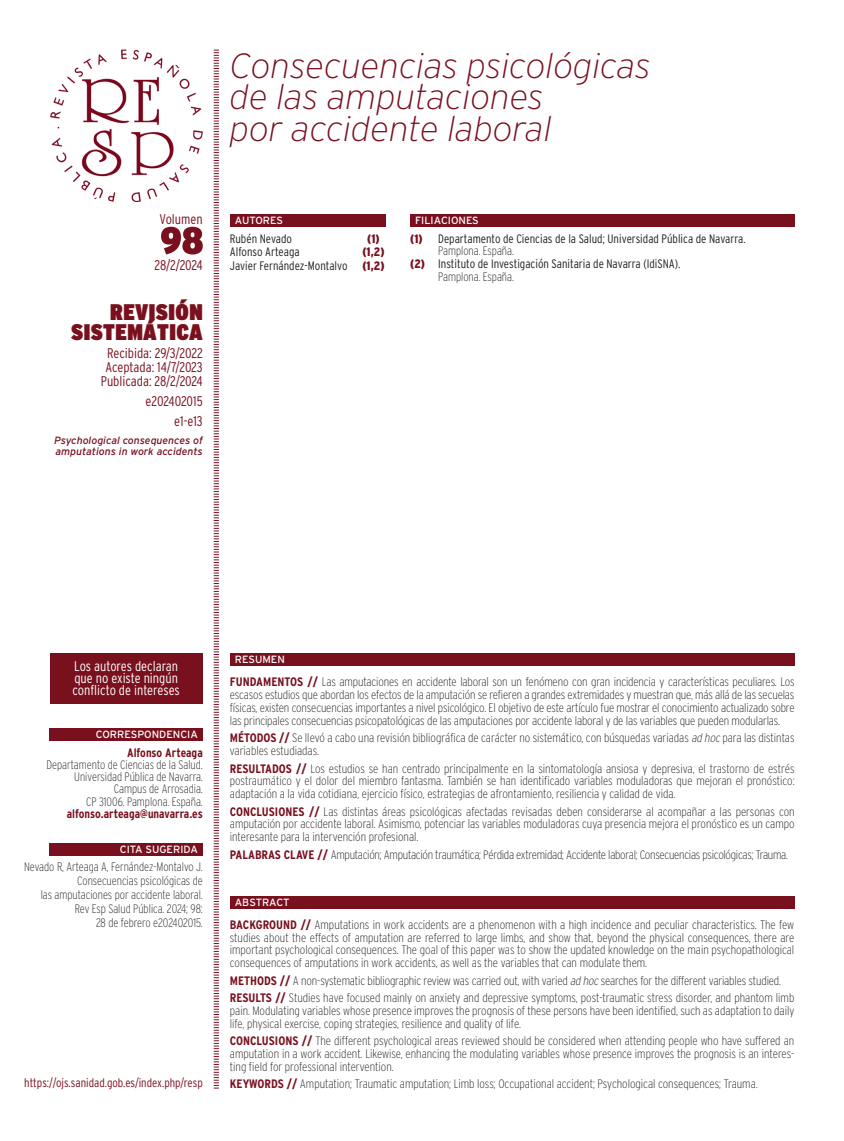
<style>
.page{position:relative;width:844px;height:1141px;background:#fff}
.page>*{position:absolute;margin:0;border:0;box-sizing:border-box;transform-origin:0 0}
.t1{font:italic 200 35px/31.5px "Interstate";color:#79101e}
.t2{font:900 22.57px/19.2px "Interstate Condensed";letter-spacing:.02em;color:#79101e;text-align:right}
.t3{font:300 14px/14px "Interstate Condensed";color:#79101e;text-align:center}
.t4{font:300 14px/12.2px "Interstate Condensed";color:#fff}
.t5{font:200 12.25px/12.8px "Interstate Condensed";color:#231f20;text-align:justify;scale:1.05 1}
.t6{font:200 12.25px/14px "Interstate Condensed";color:#231f20;text-align:right}
.t7{font:300 12.25px/12.2px "Interstate Condensed";color:#231f20}
.t8{font:200 12.25px "Interstate Condensed";letter-spacing:-.02em;color:#231f20;scale:1.05 1}
.t9{font:700 12.25px "Interstate Condensed";color:#79101e}
.t10{font:300 12.25px "Interstate Condensed";color:#79101e}
.t11{font:900 12.25px "Interstate Condensed";color:#79101e}
.t12{font:10.5px "Interstate";color:#fff}
.t13{font:italic 10.5px/10.5px "Interstate";color:#79101e}
.s1{font-weight:900;color:#79101e}
.s2{font-weight:200}
.s3{font-weight:700;color:#79101e}
.s4{font-style:italic}
</style>
<div class="page">
<div style="left:230px;top:653px;width:564px;height:12px;background:#79101e"></div>
<div style="left:230px;top:896px;width:564px;height:12px;background:#79101e"></div>
<div style="left:50px;top:728px;width:153px;height:13px;background:#79101e"></div>
<div style="left:50px;top:843px;width:153px;height:12px;background:#79101e"></div>
<div style="left:230px;top:214px;width:155px;height:13px;background:#79101e"></div>
<div style="left:410px;top:214px;width:384px;height:13px;background:#79101e"></div>
<div style="left:50px;top:653px;width:153px;height:50px;background:#79101e"></div>
<svg style="left:161px;top:227px;width:42px;height:28px"></svg>
<img style="left:50px;top:50px;width:153px;height:152px">
<svg style="left:213px;top:49px;width:6px;height:1040px"></svg>
<p class="t3" style="left:160px;top:212px;width:45px">Volumen</p>
<p class="t3" style="left:154px;top:257px;width:50px">28/2/2024</p>
<h2 class="t2" style="left:71px;top:303px;width:133px">REVISIÓN<br>SISTEMÁTICA</h2>
<p class="t3" style="left:101px;top:346px;width:103px">Recibida: 29/3/2022<br>Aceptada: 14/7/2023<br>Publicada: 28/2/2024</p>
<p class="t3" style="left:146px;top:391px;width:59px;line-height:19.9px;text-align:right">e202402015 e1-e13</p>
<p class="t13" style="left:54px;top:435px;width:150px">Psychological consequences of amputations in work accidents</p>
<h1 class="t1" style="left:230px;top:50px;width:422px">Consecuencias psicológicas de las amputaciones<br>por accidente laboral</h1>
<p class="t12" style="left:235px;top:215px;width:50px">AUTORES</p>
<p class="t7" style="left:230px;top:232px;width:64px">Rubén Nevado</p>
<p class="t11" style="left:367px;top:232px;width:14px">(1)</p>
<p class="t7" style="left:230px;top:246px;width:71px">Alfonso Arteaga</p>
<p class="t7" style="left:230px;top:245px;width:156px;line-height:13.5px;text-align:right"><span class="s1">(1,2)<br></span>Javier Fernández-Montalvo <span class="s1">(1,2)</span></p>
<p class="t12" style="left:415px;top:215px;width:65px">FILIACIONES</p>
<p class="t7" style="left:438px;top:232px;width:309px;text-indent:-28px"><span class="s1">(1)</span> Departamento de Ciencias de la Salud; Universidad Pública de Navarra.<br><span class="s2">Pamplona. España.</span></p>
<p class="t7" style="left:438px;top:258px;width:243px;text-indent:-28px"><span class="s1">(2)</span> Instituto de Investigación Sanitaria de Navarra (IdiSNA).<br><span class="s2">Pamplona. España.</span></p>
<p class="t4" style="left:73px;top:660px;width:109px">Los autores declaran que no existe ningún conflicto de intereses</p>
<p class="t12" style="left:96px;top:729px;width:103px">CORRESPONDENCIA</p>
<p class="t9" style="left:127px;top:746px;width:77px">Alfonso Arteaga</p>
<p class="t6" style="left:47px;top:758px;width:158px;line-height:12.2px">Departamento de Ciencias de la Salud.<br>Universidad Pública de Navarra.<br>Campus de Arrosadia.<br>CP 31006. Pamplona. España.</p>
<p class="t9" style="left:67px;top:807px;width:137px">alfonso.arteaga@unavarra.es</p>
<p class="t12" style="left:120px;top:843px;width:79px">CITA SUGERIDA</p>
<p class="t6" style="left:24px;top:860px;width:180px">Nevado R, Arteaga A, Fernández-Montalvo J.<br>Consecuencias psicológicas de<br>las amputaciones por accidente laboral.<br>Rev Esp Salud Pública. 2024; 98:<br>28 de febrero e202402015.</p>
<p class="t10" style="left:24px;top:1075px;width:180px">https://ojs.sanidad.gob.es/index.php/resp</p>
<p class="t12" style="left:235px;top:653px;width:51px">RESUMEN</p>
<p class="t5" style="left:230px;top:676px;width:539px"><span class="s3">FUNDAMENTOS //</span> Las amputaciones en accidente laboral son un fenómeno con gran incidencia y características peculiares. Los escasos estudios que abordan los efectos de la amputación se refieren a grandes extremidades y muestran que, más allá de las secuelas físicas, existen consecuencias importantes a nivel psicológico. El objetivo de este artículo fue mostrar el conocimiento actualizado sobre las principales consecuencias psicopatológicas de las amputaciones por accidente laboral y de las variables que pueden modularlas.</p>
<p class="t5" style="left:230px;top:731px;width:539px"><span class="s3">MÉTODOS //</span> Se llevó a cabo una revisión bibliográfica de carácter no sistemático, con búsquedas variadas <span class="s4">ad hoc</span> para las distintas variables estudiadas.</p>
<p class="t5" style="left:230px;top:762px;width:539px"><span class="s3">RESULTADOS //</span> Los estudios se han centrado principalmente en la sintomatología ansiosa y depresiva, el trastorno de estrés postraumático y el dolor del miembro fantasma. También se han identificado variables moduladoras que mejoran el pronóstico: adaptación a la vida cotidiana, ejercicio físico, estrategias de afrontamiento, resiliencia y calidad de vida.</p>
<p class="t5" style="left:230px;top:805px;width:539px"><span class="s3">CONCLUSIONES //</span> Las distintas áreas psicológicas afectadas revisadas deben considerarse al acompañar a las personas con amputación por accidente laboral. Asimismo, potenciar las variables moduladoras cuya presencia mejora el pronóstico es un campo interesante para la intervención profesional.</p>
<p class="t8" style="left:230px;top:847px;width:533px"><span class="s3">PALABRAS CLAVE //</span> Amputación; Amputación traumática; Pérdida extremidad; Accidente laboral; Consecuencias psicológicas; Trauma.</p>
<p class="t12" style="left:235px;top:896px;width:56px">ABSTRACT</p>
<p class="t5" style="left:230px;top:918px;width:539px"><span class="s3">BACKGROUND //</span> Amputations in work accidents are a phenomenon with a high incidence and peculiar characteristics. The few studies about the effects of amputation are referred to large limbs, and show that, beyond the physical consequences, there are important psychological consequences. The goal of this paper was to show the updated knowledge on the main psychopathological consequences of amputations in work accidents, as well as the variables that can modulate them.</p>
<p class="t5" style="left:230px;top:972px;width:539px;line-height:17.7px"><span class="s3">METHODS //</span> A non-systematic bibliographic review was carried out, with varied <span class="s4">ad hoc</span> searches for the different variables studied.<br><span class="s3">RESULTS //</span> Studies have focused mainly on anxiety and depressive symptoms, post-traumatic stress disorder, and phantom limb</p>
<p class="t5" style="left:230px;top:1004px;width:539px">pain. Modulating variables whose presence improves the prognosis of these persons have been identified, such as adaptation to daily life, physical exercise, coping strategies, resilience and quality of life.</p>
<p class="t5" style="left:230px;top:1035px;width:539px"><span class="s3">CONCLUSIONS //</span> The different psychological areas reviewed should be considered when attending people who have suffered an amputation in a work accident. Likewise, enhancing the modulating variables whose presence improves the prognosis is an interes&shy;ting field for professional intervention.</p>
<p class="t5" style="left:230px;top:1078px;width:504px"><span class="s3">KEYWORDS //</span> Amputation; Traumatic amputation; Limb loss; Occupational accident; Psychological consequences; Trauma.</p>
</div>
